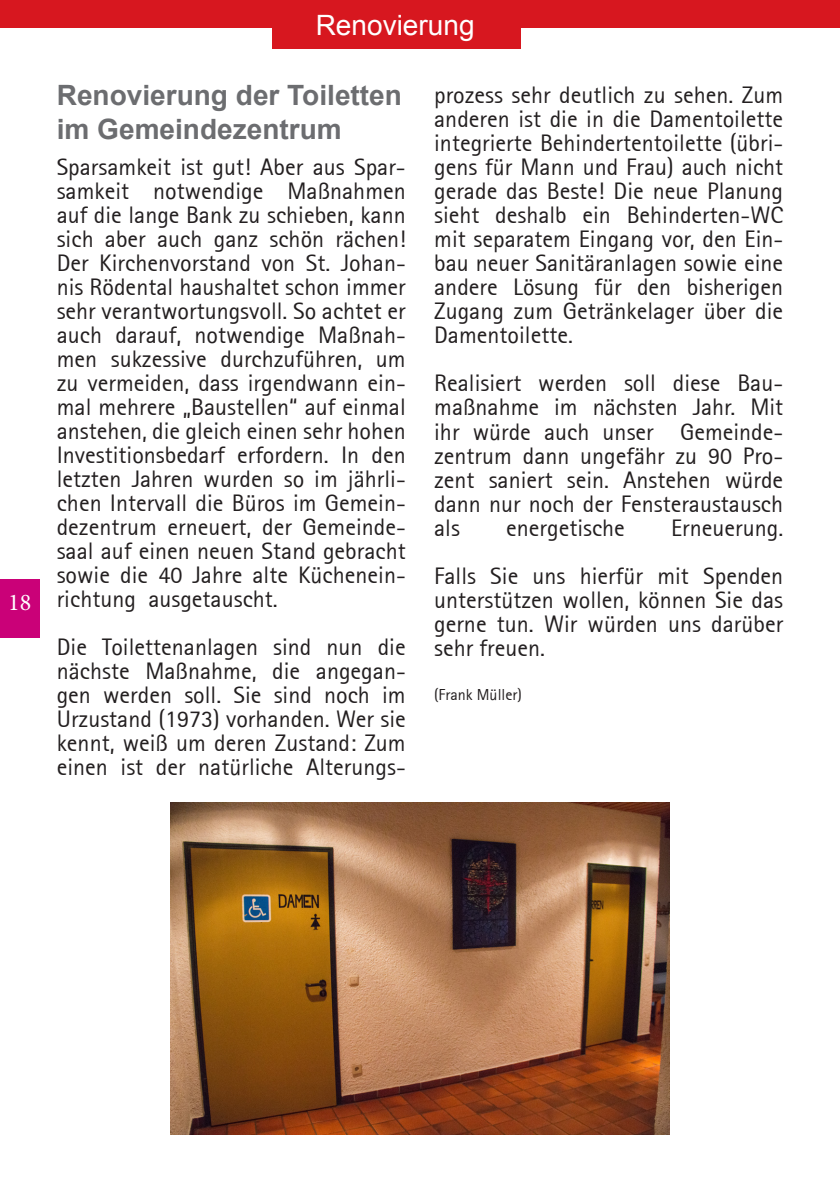
<style>
.page{position:relative;width:840px;height:1191px;background:#fff}
.page>*{position:absolute;margin:0;border:0;box-sizing:border-box;transform-origin:0 0}
.t1{font:700 28px/33.6px "Arial";color:#6c6d70}
.t2{font:28px "Arial";color:#fff}
.t3{font:24px/24px "Rotis Sans Serif 55";color:#231f20;text-align:justify}
.t4{font:24px "Minion Pro";color:#fff}
.t5{font:16px "Rotis Sans Serif 55";color:#231f20}
</style>
<div class="page">
<div style="left:0;top:0;width:839px;height:28px;background:#d7171f"></div>
<div style="left:272px;top:0;width:249px;height:49px;background:#d7171f"></div>
<img style="left:171px;top:802px;width:497px;height:332px">
<div style="left:0;top:579px;width:39px;height:59px;background:#ca0178"></div>
<p class="t4" style="left:8px;top:586px;width:25px">18</p>
<p class="t2" style="left:315px;top:7px;width:160px">Renovierung</p>
<p class="t1" style="left:57px;top:80px;width:346px">Renovierung der Toiletten im Gemeindezentrum</p>
<p class="t3" style="left:57px;top:155px;width:350px">Sparsamkeit ist gut! Aber aus Spar&shy;samkeit notwendige Maßnahmen auf die lange Bank zu schieben, kann sich aber auch ganz schön rächen!<br>Der Kirchenvorstand von St. Johan&shy;nis Rödental haushaltet schon immer sehr verantwortungsvoll. So achtet er auch darauf, notwendige Maßnah&shy;men sukzessive durchzuführen, um zu vermeiden, dass irgendwann ein&shy;mal mehrere „Baustellen“ auf einmal anstehen, die gleich einen sehr hohen Investitionsbedarf erfordern. In den letzten Jahren wurden so im jährli&shy;chen Intervall die Büros im Gemein&shy;dezentrum erneuert, der Gemeinde&shy;saal auf einen neuen Stand gebracht sowie die 40 Jahre alte Küchenein&shy;richtung ausgetauscht.</p>
<p class="t3" style="left:57px;top:635px;width:350px">Die Toilettenanlagen sind nun die nächste Maßnahme, die angegan&shy;gen werden soll. Sie sind noch im Urzustand (1973) vorhanden. Wer sie kennt, weiß um deren Zustand: Zum einen ist der natürliche Alterungs-</p>
<p class="t3" style="left:434px;top:83px;width:350px">prozess sehr deutlich zu sehen. Zum anderen ist die in die Damentoilette integrierte Behindertentoilette (übri&shy;gens für Mann und Frau) auch nicht gerade das Beste! Die neue Planung sieht deshalb ein Behinderten-WC mit separatem Eingang vor, den Ein&shy;bau neuer Sanitäranlagen sowie eine andere Lösung für den bisherigen Zugang zum Getränkelager über die Damentoilette.</p>
<p class="t3" style="left:434px;top:371px;width:350px">Realisiert werden soll diese Bau&shy;maßnahme im nächsten Jahr. Mit ihr würde auch unser Gemeinde&shy;zentrum dann ungefähr zu 90 Pro&shy;zent saniert sein. Anstehen würde dann nur noch der Fensteraustausch als</p>
<p class="t3" style="left:434px;top:503px;width:350px;line-height:48px;text-align:right">Erneuerung.<br>Falls Sie uns hierfür mit Spenden</p>
<p class="t3" style="left:434px;top:587px;width:350px">unterstützen wollen, können Sie das gerne tun. Wir würden uns darüber sehr freuen.</p>
<p class="t5" style="left:434px;top:684px;width:89px">(Frank Müller)</p>
<p class="t3" style="left:506px;top:515px;width:120px">energetische</p>
</div>
